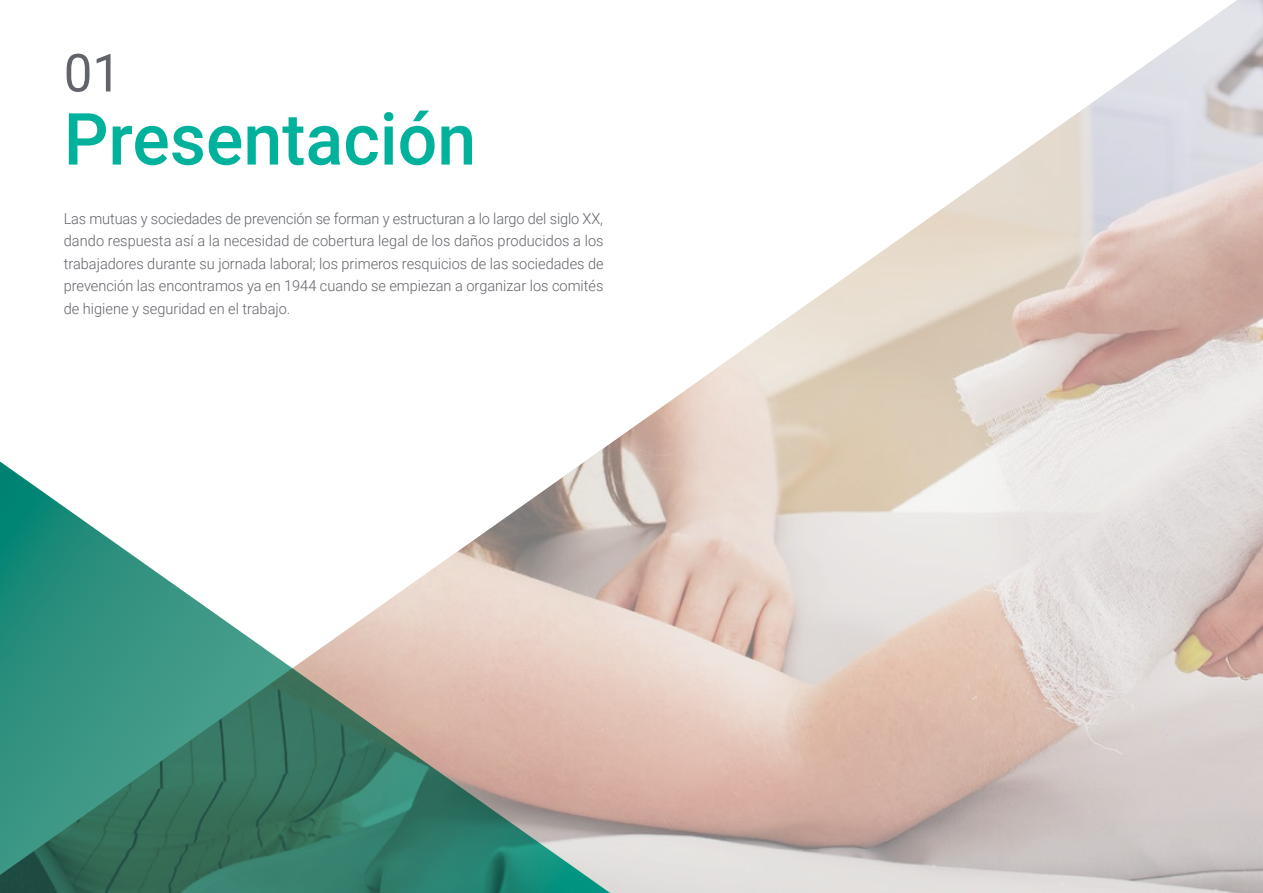
<style>
.page{position:relative;width:1263px;height:893px;background:#fff}
.page>*{position:absolute;margin:0;border:0;box-sizing:border-box;transform-origin:0 0}
.t1{font:500 72px "Roboto";color:#00b19b}
.t2{font:52.5px "Roboto";color:#61646a}
.t3{font:300 15px/22.5px "Roboto";color:#61646a;text-align:justify}
</style>
<div class="page">
<img style="left:607px;top:0;width:656px;height:893px">
<svg style="left:0;top:446px;width:640px;height:447px"></svg>
<h2 class="t2" style="left:64px;top:36px;width:59px">01</h2>
<h1 class="t1" style="left:64px;top:89px;width:414px">Presentación</h1>
<p class="t3" style="left:64px;top:207px;width:541px">Las mutuas y sociedades de prevención se forman y estructuran a lo largo del siglo XX, dando respuesta así a la necesidad de cobertura legal de los daños producidos a los trabajadores durante su jornada laboral; los primeros resquicios de las sociedades de prevención las encontramos ya en 1944 cuando se empiezan a organizar los comités de higiene y seguridad en el trabajo.</p>
</div>
